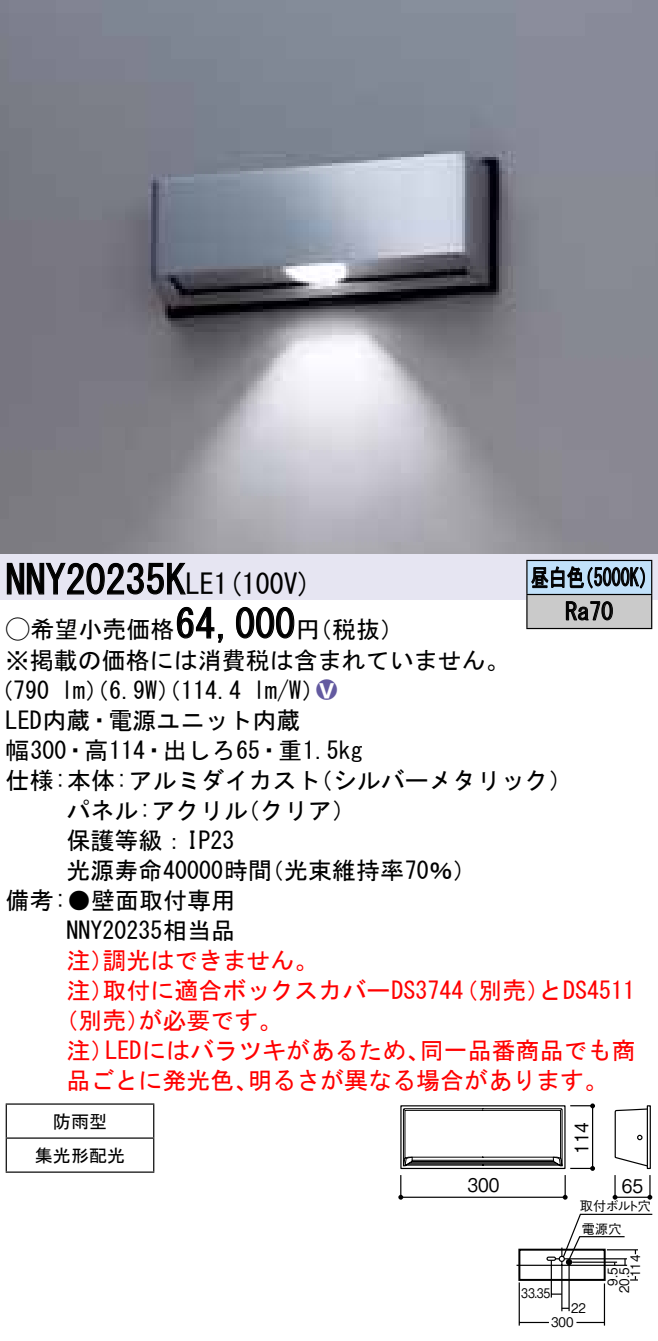
<style>
.page{position:relative;width:658px;height:1341px;background:#fff}
.page>*{position:absolute;margin:0;border:0;box-sizing:border-box;transform-origin:0 0}
.t1{font:40px "MS Gothic";color:#000}
.t2{font:28px "MS Gothic";color:#000}
.t3{font:24px/30px "MS Gothic";color:#000}
.t4{font:24px "MS Gothic";color:#f00}
.t5{font:24px/34px "MS Gothic";color:#000;scale:.75 1}
.t6{font:24px "Ford Classification 1";color:#635aa0}
.t7{font:18.8px "Gothic BBB Pro Medium 90 pv RKSJ H";color:#000;scale:.9 1}
.t8{font:18px/34px "MS Gothic";color:#000;text-align:center}
.t9{font:13.2px "Gothic BBB Pro Medium 90 pv RKSJ H";color:#000;scale:.9 1}
.t10{font:13.2px/23.2px "Gothic BBB Pro Medium 90 pv RKSJ H";letter-spacing:-.05em;color:#000}
.t11{font:13.2px "Gothic BBB Pro Medium 90 pv RKSJ H";color:#000;scale:.82 1}
.s1{font-size:40px}
.s2{font-family:"Ford Classification 1"}
.s3{color:#fff}
</style>
<div class="page">
<img style="left:0;top:0;width:658px;height:554px">
<div style="left:0;top:554px;width:658px;height:46px;background:#e6e5f2"></div>
<svg style="left:6px;top:562px;width:180px;height:33px"></svg>
<svg style="left:176px;top:606px;width:47px;height:37px"></svg>
<svg style="left:236px;top:606px;width:59px;height:33px"></svg>
<hr style="left:6px;top:1103px;width:148px;height:1px;background:#000">
<hr style="left:6px;top:1104px;width:1px;height:33px;background:#000">
<hr style="left:153px;top:1104px;width:1px;height:33px;background:#000">
<hr style="left:6px;top:1137px;width:148px;height:1px;background:#000">
<hr style="left:6px;top:1138px;width:1px;height:33px;background:#000">
<hr style="left:153px;top:1138px;width:1px;height:33px;background:#000">
<hr style="left:6px;top:1171px;width:148px;height:1px;background:#000">
<div style="left:527px;top:560px;width:124px;height:34px;background:#c1e1fa"></div>
<div style="left:527px;top:594px;width:124px;height:34px;background:#cacaca"></div>
<hr style="left:526px;top:560px;width:126px;height:1px;background:#000">
<hr style="left:526px;top:561px;width:1px;height:33px;background:#000">
<hr style="left:651px;top:561px;width:1px;height:33px;background:#000">
<hr style="left:526px;top:594px;width:126px;height:1px;background:#000">
<hr style="left:526px;top:595px;width:1px;height:33px;background:#000">
<hr style="left:651px;top:595px;width:1px;height:33px;background:#000">
<hr style="left:526px;top:628px;width:126px;height:1px;background:#000">
<svg style="left:531px;top:566px;width:114px;height:23px"></svg>
<svg style="left:565px;top:601px;width:48px;height:19px"></svg>
<svg style="left:398px;top:1103px;width:254px;height:96px"></svg>
<hr style="left:516px;top:1264px;width:111px;height:1px;background:#000">
<div style="left:518px;top:1248px;width:87px;height:32px;border:2px solid #000"></div>
<hr style="left:519px;top:1321px;width:30px;height:2px;background:#000">
<hr style="left:518px;top:1282px;width:2px;height:43px;background:#000">
<hr style="left:603px;top:1283px;width:2px;height:42px;background:#000">
<hr style="left:576px;top:1321px;width:28px;height:2px;background:#000">
<div style="left:546px;top:1256px;width:10px;height:4px;border:1px solid #000;border-radius:2px"></div>
<svg style="left:547px;top:1213px;width:105px;height:99px"></svg>
<h1 class="t1" style="left:6px;top:560px;width:162px">NNY20235</h1>
<p class="t2" style="left:166px;top:570px;width:147px"><span class="s1">K</span>LE (1 100 (V</p>
<p class="t5" style="left:565px;top:560px;width:65px;text-indent:-34px">昼白色<br>Ra70</p>
<p class="t5" style="left:575px;top:560px;width:109px">（5000 (K</p>
<h1 class="t1" style="left:175px;top:604px;width:121px">64,000</h1>
<p class="t3" style="left:6px;top:614px;width:505px"><span class="s2">A</span>希望小売価格<br>※掲載の価格には消費税は含まれていません。</p>
<p class="t6" style="left:316px;top:677px;width:22px">2<span class="s3">8</span></p>
<p class="t3" style="left:296px;top:614px;width:109px">（円税抜(</p>
<p class="t3" style="left:253px;top:675px;width:73px">l m (W/</p>
<p class="t3" style="left:-11px;top:675px;width:62px">（790</p>
<p class="t3" style="left:6px;top:705px;width:296px">LED内蔵・電源ユニット内蔵</p>
<p class="t3" style="left:6px;top:735px;width:358px">幅300・高114・出しろ65・重1.5kg</p>
<p class="t3" style="left:309px;top:765px;width:266px">（シルバーメタリック(</p>
<p class="t3" style="left:61px;top:675px;width:182px">lm）（6.9 ）（W 114.4</p>
<p class="t3" style="left:236px;top:765px;width:122px;text-indent:-230px">仕様:本体:アルミダイカスト<br>（クリア(</p>
<p class="t3" style="left:66px;top:795px;width:183px">パネル:アクリル保護等級：IP23</p>
<p class="t3" style="left:66px;top:855px;width:207px">光源寿命40000時間</p>
<p class="t3" style="left:6px;top:885px;width:231px">備考 ●: 壁面取付専用</p>
<p class="t3" style="left:66px;top:915px;width:170px">NNY20235相当品</p>
<p class="t4" style="left:102px;top:948px;width:217px">調光はできません。</p>
<p class="t3" style="left:260px;top:855px;width:218px">（光束維持率70％(</p>
<p class="t4" style="left:66px;top:948px;width:49px">注）</p>
<p class="t4" style="left:102px;top:978px;width:362px">取付に適合ボックスカバーDS3744</p>
<p class="t4" style="left:66px;top:978px;width:49px">注）</p>
<p class="t4" style="left:138px;top:1008px;width:145px">が必要です。</p>
<p class="t4" style="left:54px;top:1008px;width:98px">（別売）</p>
<p class="t4" style="left:454px;top:978px;width:97px">（別売）</p>
<p class="t4" style="left:538px;top:978px;width:98px">とDS4511</p>
<p class="t4" style="left:66px;top:1038px;width:49px">注）</p>
<p class="t4" style="left:105px;top:1038px;width:326px">LEDにはバラツキがあるため、</p>
<p class="t4" style="left:420px;top:1038px;width:217px">同一品番商品でも商</p>
<p class="t4" style="left:66px;top:1068px;width:194px">品ごとに発光色、</p>
<p class="t8" style="left:35px;top:1103px;width:91px">防雨型<br>集光形配光</p>
<p class="t4" style="left:248px;top:1068px;width:362px">明るさが異なる場合があります。</p>
<p class="t7" style="left:566px;top:1154px;width:37px;rotate:-90deg">114</p>
<p class="t7" style="left:467px;top:1170px;width:37px">300</p>
<p class="t7" style="left:621px;top:1171px;width:25px">65</p>
<p class="t11" style="left:521px;top:1282px;width:37px">33.35</p>
<p class="t10" style="left:580px;top:1193px;width:73px">取付ボルト穴電源穴</p>
<p class="t9" style="left:571px;top:1296px;width:18px">22</p>
<p class="t9" style="left:624px;top:1277px;width:26px;rotate:-90deg">114</p>
<p class="t9" style="left:613px;top:1292px;width:30px;rotate:-90deg">20.5</p>
<p class="t9" style="left:602px;top:1285px;width:22px;rotate:-90deg">9.5</p>
<p class="t9" style="left:551px;top:1311px;width:26px">300</p>
</div>
